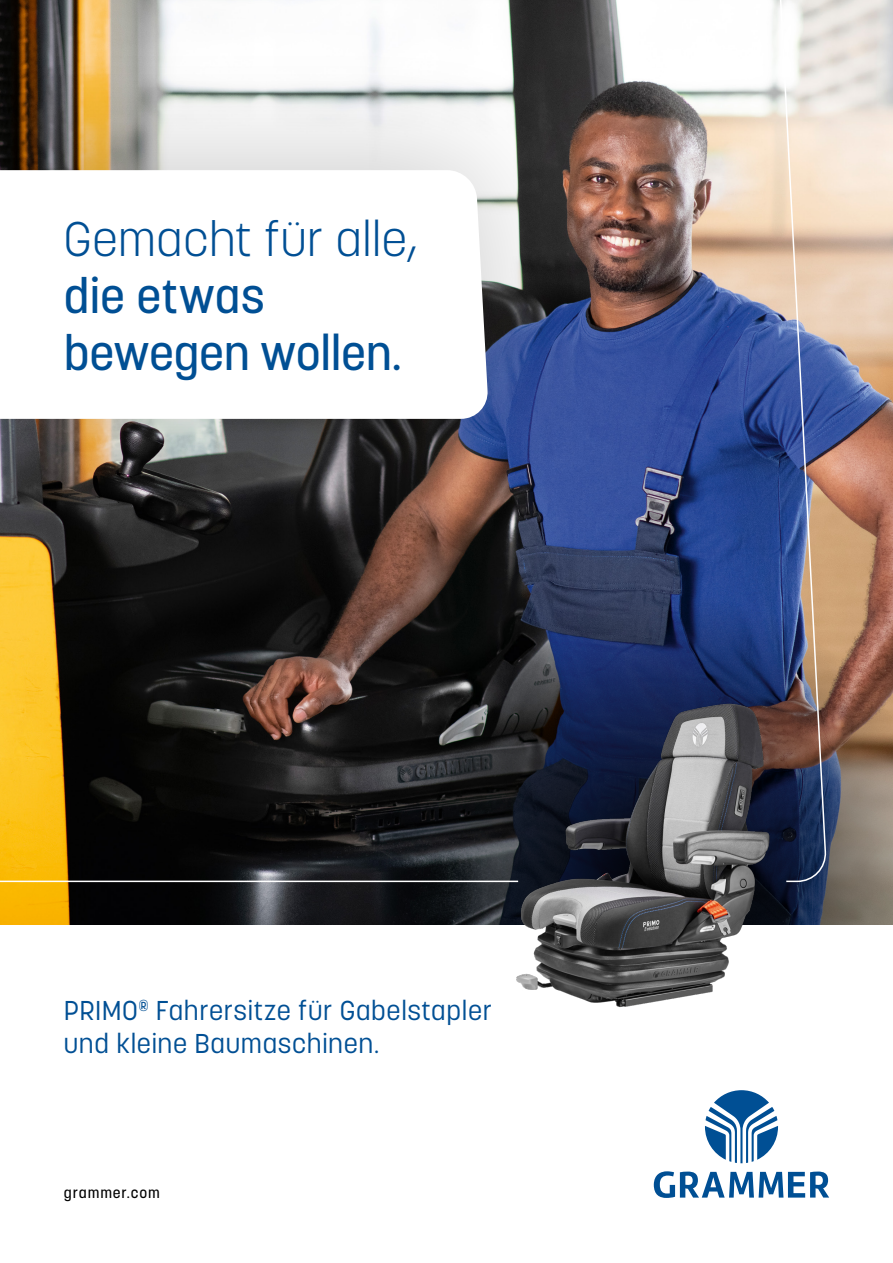
<style>
.page{position:relative;width:893px;height:1263px;background:#fff}
.page>*{position:absolute;margin:0;border:0;box-sizing:border-box;transform-origin:0 0}
.t1{font:500 48px/57px "Korolev";letter-spacing:-.005em;color:#004f94}
.t2{font:300 48px "Korolev";letter-spacing:.015em;color:#004f94}
.t3{font:27px/32.4px "Korolev";letter-spacing:.025em;color:#004f94}
.t4{font:500 15px "Korolev";letter-spacing:.06em;color:#000}
</style>
<div class="page">
<img style="left:0;top:0;width:893px;height:925px">
<svg style="left:378px;top:593px;width:515px;height:332px;background:#715d53"></svg>
<img style="left:0;top:0;width:828px;height:883px">
<div style="left:0;top:38px;width:609px;height:487px;background:#000;opacity:.2"></div>
<svg style="left:0;top:170px;width:489px;height:249px"></svg>
<svg style="left:705px;top:1090px;width:73px;height:73px"></svg>
<svg style="left:654px;top:1171px;width:175px;height:27px"></svg>
<img style="left:499px;top:685px;width:284px;height:322px">
<h1 class="t2" style="left:64px;top:208px;width:355px">Gemacht für alle,</h1>
<h1 class="t1" style="left:64px;top:267px;width:340px">die etwas bewegen wollen.</h1>
<p class="t3" style="left:64px;top:995px;width:430px">PRIMO<sup>®</sup> Fahrersitze für Gabelstapler und kleine Baumaschinen.</p>
<p class="t4" style="left:64px;top:1183px;width:98px">grammer.com</p>
</div>
